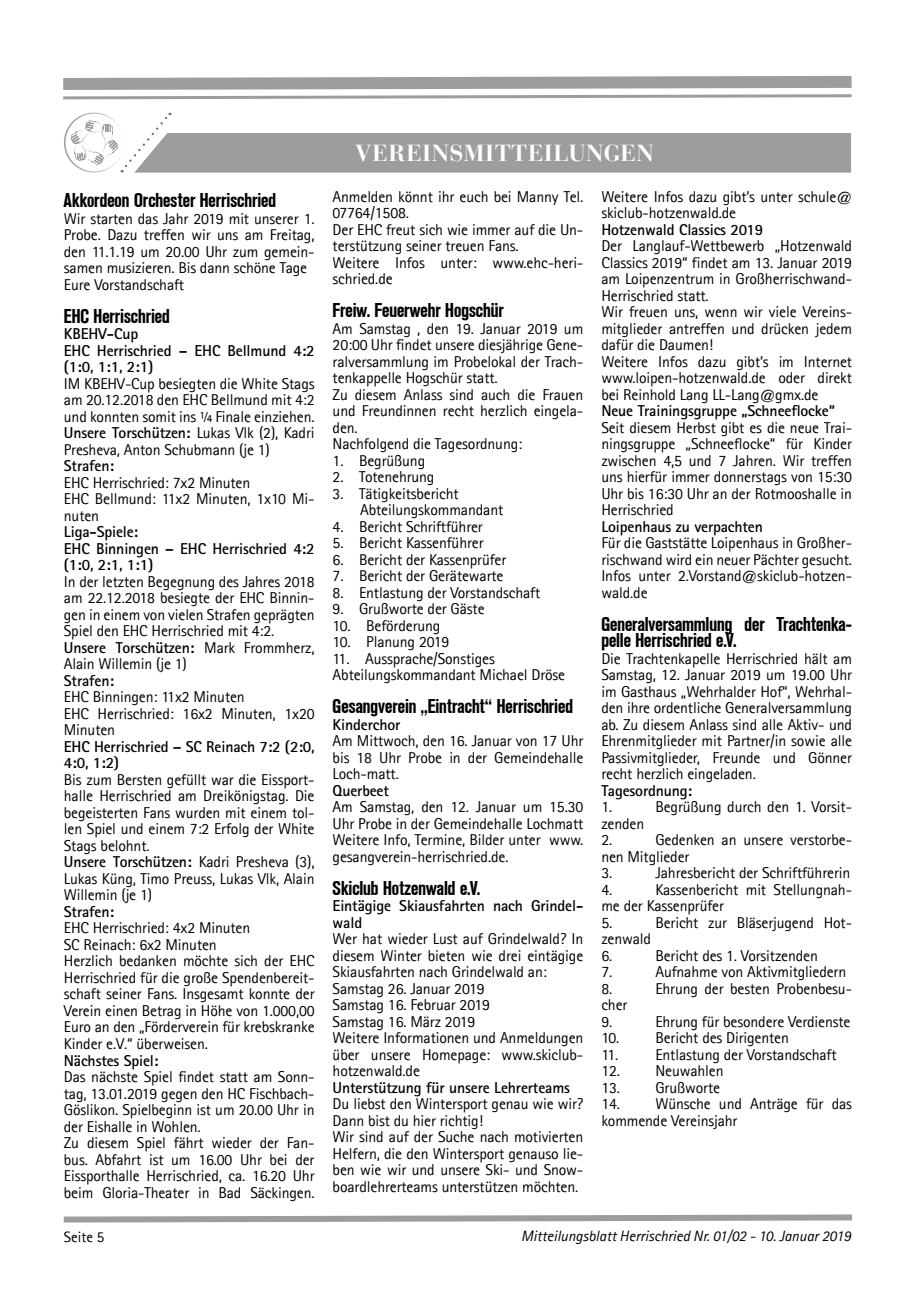
<style>
.page{position:relative;width:915px;height:1297px;background:#fff}
.page>*{position:absolute;margin:0;border:0;box-sizing:border-box;transform-origin:0 0}
.t1{font:700 23.1px "Bauer Bodoni";letter-spacing:.03em;color:#fff}
.t2{font:19.5px/16.5px "Akzelerat Condensed Large Normal";letter-spacing:-.01em;color:#000}
.t3{font:15.75px/16.5px "Agfa Rotis Sans Serif";letter-spacing:-.01em;color:#000}
.t4{font:700 15.75px/16.5px "Agfa Rotis Sans Serif";letter-spacing:-.01em;color:#000}
.t5{font:italic 15px "Agfa Rotis Sans Serif";color:#000}
.t6{font:15px "Agfa Rotis Sans Serif";color:#000}
.s1{font-weight:700}
</style>
<div class="page">
<svg style="left:63px;top:75px;width:789px;height:25px"></svg>
<svg style="left:63px;top:1214px;width:790px;height:9px"></svg>
<svg style="left:64px;top:113px;width:786px;height:60px"></svg>
<p class="t2" style="left:64px;top:192px;width:214px">Akkordeon Orchester Herrischried</p>
<p class="t3" style="left:64px;top:210px;width:252px">Wir starten das Jahr 2019 mit unserer 1.<br>Probe. Dazu treffen wir uns am Freitag, den 11.1.19 um 20.00 Uhr zum gemein&shy;samen musizieren. Bis dann schöne Tage Eure Vorstandschaft</p>
<p class="t2" style="left:64px;top:308px;width:108px">EHC Herrischried</p>
<p class="t4" style="left:64px;top:325px;width:252px">KBEHV-Cup<br>EHC Herrischried – EHC Bellmund 4:2 (1:0, 1:1, 2:1)</p>
<p class="t3" style="left:64px;top:375px;width:252px;text-align:justify">IM KBEHV-Cup besiegten die White Stags am 20.12.2018 den EHC Bellmund mit 4:2 und konnten somit ins ¼ Finale einziehen.<br><span class="s1">Unsere Torschützen:</span> Lukas Vlk (2), Kadri Presheva, Anton Schubmann (je 1)</p>
<p class="t4" style="left:64px;top:457px;width:52px">Strafen:</p>
<p class="t3" style="left:64px;top:474px;width:252px">EHC Herrischried: 7x2 Minuten<br>EHC Bellmund: 11x2 Minuten, 1x10 Mi&shy;nuten</p>
<p class="t4" style="left:64px;top:523px;width:252px">Liga-Spiele:<br>EHC Binningen – EHC Herrischried 4:2 (1:0, 2:1, 1:1)</p>
<p class="t3" style="left:64px;top:573px;width:252px">In der letzten Begegnung des Jahres 2018 am 22.12.2018 besiegte der EHC Binnin&shy;gen in einem von vielen Strafen geprägten Spiel den EHC Herrischried mit 4:2.<br><span class="s1">Unsere Torschützen:</span> Mark Frommherz, Alain Willemin (je 1)</p>
<p class="t4" style="left:64px;top:672px;width:52px">Strafen:</p>
<p class="t3" style="left:64px;top:689px;width:252px">EHC Binningen: 11x2 Minuten<br>EHC Herrischried: 16x2 Minuten, 1x20<br>Minuten</p>
<p class="t4" style="left:64px;top:738px;width:252px">EHC Herrischried – SC Reinach 7:2 (2:0,<br>4:0, 1:2)</p>
<p class="t3" style="left:64px;top:771px;width:252px">Bis zum Bersten gefüllt war die Eissport&shy;halle Herrischried am Dreikönigstag. Die begeisterten Fans wurden mit einem tol&shy;len Spiel und einem 7:2 Erfolg der White Stags belohnt.<br><span class="s1">Unsere Torschützen:</span> Kadri Presheva (3), Lukas Küng, Timo Preuss, Lukas Vlk, Alain Willemin (je 1)</p>
<p class="t4" style="left:64px;top:903px;width:52px">Strafen:</p>
<p class="t3" style="left:64px;top:920px;width:252px">EHC Herrischried: 4x2 Minuten<br>SC Reinach: 6x2 Minuten<br>Herzlich bedanken möchte sich der EHC Herrischried für die große Spendenbereit&shy;schaft seiner Fans. Insgesamt konnte der Verein einen Betrag in Höhe von 1.000,00<br>Euro an den „Förderverein für krebskranke Kinder e.V.“ überweisen.</p>
<p class="t4" style="left:64px;top:1052px;width:96px">Nächstes Spiel:</p>
<p class="t3" style="left:64px;top:1068px;width:252px">Das nächste Spiel findet statt am Sonn&shy;tag, 13.01.2019 gegen den HC Fischbach-Göslikon. Spielbeginn ist um 20.00 Uhr in der Eishalle in Wohlen.<br>Zu diesem Spiel fährt wieder der Fan&shy;bus. Abfahrt ist um 16.00 Uhr bei der Eissporthalle Herrischried, ca. 16.20 Uhr beim Gloria-Theater in Bad Säckingen.</p>
<h1 class="t1" style="left:354px;top:139px;width:300px">VEREINSMITTEILUNGEN</h1>
<p class="t3" style="left:332px;top:188px;width:252px">Anmelden könnt ihr euch bei Manny Tel.<br>07764/1508.<br>Der EHC freut sich wie immer auf die Un&shy;terstützung seiner treuen Fans.<br>Weitere Infos unter: www.ehc-heri&shy;schried.de</p>
<p class="t2" style="left:332px;top:302px;width:173px">Freiw. Feuerwehr Hogschür</p>
<p class="t3" style="left:332px;top:320px;width:252px">Am Samstag , den 19. Januar 2019 um<br>20:00 Uhr findet unsere diesjährige Gene&shy;ralversammlung im Probelokal der Trach&shy;tenkappelle Hogschür statt.<br>Zu diesem Anlass sind auch die Frauen und Freundinnen recht herzlich eingela&shy;den.<br>Nachfolgend die Tagesordnung:</p>
<p class="t3" style="left:332px;top:452px;width:94px">1. Begrüßung</p>
<p class="t3" style="left:332px;top:468px;width:103px">2. Totenehrung</p>
<p class="t3" style="left:360px;top:485px;width:145px;text-indent:-27px">3. Tätigkeitsbericht<br>Abteilungskommandant</p>
<p class="t3" style="left:332px;top:518px;width:152px">4. Bericht Schriftführer</p>
<p class="t3" style="left:332px;top:534px;width:152px">5. Bericht Kassenführer</p>
<p class="t3" style="left:332px;top:551px;width:175px">6. Bericht der Kassenprüfer</p>
<p class="t3" style="left:332px;top:567px;width:172px">7. Bericht der Gerätewarte</p>
<p class="t3" style="left:332px;top:584px;width:209px">8. Entlastung der Vorstandschaft</p>
<p class="t3" style="left:332px;top:600px;width:153px">9. Grußworte der Gäste</p>
<p class="t3" style="left:332px;top:617px;width:109px">10. Beförderung</p>
<p class="t3" style="left:332px;top:633px;width:118px">10. Planung 2019</p>
<p class="t3" style="left:332px;top:650px;width:234px">11. Aussprache/Sonstiges<br>Abteilungskommandant Michael Dröse</p>
<p class="t2" style="left:332px;top:698px;width:242px">Gesangverein „Eintracht“ Herrischried</p>
<p class="t4" style="left:332px;top:716px;width:69px">Kinderchor</p>
<p class="t3" style="left:332px;top:732px;width:252px;text-align:justify">Am Mittwoch, den 16. Januar von 17 Uhr bis 18 Uhr Probe in der Gemeindehalle Loch-matt.</p>
<p class="t4" style="left:332px;top:782px;width:58px">Querbeet</p>
<p class="t3" style="left:332px;top:798px;width:252px;text-align:justify">Am Samstag, den 12. Januar um 15.30<br>Uhr Probe in der Gemeindehalle Lochmatt Weitere Info, Termine, Bilder unter www. gesangverein-herrischried.de.</p>
<p class="t2" style="left:332px;top:879px;width:149px">Skiclub Hotzenwald e.V.</p>
<p class="t4" style="left:332px;top:897px;width:252px">Eintägige Skiausfahrten nach Grindel&shy;wald</p>
<p class="t3" style="left:332px;top:930px;width:252px">Wer hat wieder Lust auf Grindelwald? In diesem Winter bieten wie drei eintägige<br>Skiausfahrten nach Grindelwald an:<br>Samstag 26. Januar 2019<br>Samstag 16. Februar 2019<br>Samstag 16. März 2019<br>Weitere Informationen und Anmeldungen über unsere Homepage: www.skiclub&shy;hotzenwald.de</p>
<p class="t4" style="left:332px;top:1079px;width:239px">Unterstützung für unsere Lehrerteams</p>
<p class="t3" style="left:332px;top:1095px;width:252px">Du liebst den Wintersport genau wie wir?<br>Dann bist du hier richtig!<br>Wir sind auf der Suche nach motivierten Helfern, die den Wintersport genauso lie&shy;ben wie wir und unsere Ski- und Snow&shy;boardlehrerteams unterstützen möchten.</p>
<p class="t3" style="left:601px;top:188px;width:252px">Weitere Infos dazu gibt’s unter schule@ skiclub-hotzenwald.de</p>
<p class="t4" style="left:601px;top:221px;width:163px">Hotzenwald Classics 2019</p>
<p class="t3" style="left:601px;top:237px;width:252px">Der Langlauf-Wettbewerb „Hotzenwald Classics 2019“ findet am 13. Januar 2019 am Loipenzentrum in Großherrischwand-Herrischried statt.<br>Wir freuen uns, wenn wir viele Vereins&shy;mitglieder antreffen und drücken jedem dafür die Daumen!<br>Weitere Infos dazu gibt’s im Internet www.loipen-hotzenwald.de oder direkt bei Reinhold Lang LL-Lang@gmx.de</p>
<p class="t4" style="left:601px;top:402px;width:235px">Neue Trainingsgruppe „Schneeflocke“</p>
<p class="t3" style="left:601px;top:419px;width:252px;text-align:justify">Seit diesem Herbst gibt es die neue Trai&shy;ningsgruppe „Schneeflocke“ für Kinder zwischen 4,5 und 7 Jahren. Wir treffen uns hierfür immer donnerstags von 15:30<br>Uhr bis 16:30 Uhr an der Rotmooshalle in Herrischried</p>
<p class="t4" style="left:601px;top:518px;width:163px">Loipenhaus zu verpachten</p>
<p class="t3" style="left:601px;top:535px;width:252px;text-align:justify">Für die Gaststätte Loipenhaus in Großher&shy;rischwand wird ein neuer Pächter gesucht.<br>Infos unter 2.Vorstand@skiclub-hotzen&shy;wald.de</p>
<p class="t2" style="left:601px;top:615px;width:252px">Generalversammlung der Trachtenka&shy;pelle Herrischried e.V.</p>
<p class="t3" style="left:601px;top:650px;width:252px;text-align:justify">Die Trachtenkapelle Herrischried hält am Samstag, 12. Januar 2019 um 19.00 Uhr im Gasthaus „Wehrhalder Hof“, Wehrhal&shy;den ihre ordentliche Generalversammlung ab. Zu diesem Anlass sind alle Aktiv- und Ehrenmitglieder mit Partner/in sowie alle Passivmitglieder, Freunde und Gönner recht herzlich eingeladen.</p>
<p class="t4" style="left:601px;top:782px;width:92px">Tagesordnung:</p>
<p class="t3" style="left:601px;top:798px;width:12px">1.</p>
<p class="t3" style="left:655px;top:798px;width:198px">Begrüßung durch den 1. Vorsit-</p>
<p class="t3" style="left:601px;top:815px;width:44px">zenden<br>2.</p>
<p class="t3" style="left:601px;top:831px;width:252px;text-indent:54px">Gedenken an unsere verstorbe&shy;nen Mitglieder<br>3.</p>
<p class="t3" style="left:655px;top:864px;width:196px">Jahresbericht der Schriftführerin</p>
<p class="t3" style="left:601px;top:881px;width:252px;text-indent:54px">Kassenbericht mit Stellungnah&shy;me der Kassenprüfer<br>5.</p>
<p class="t3" style="left:601px;top:881px;width:12px">4.</p>
<p class="t3" style="left:655px;top:914px;width:198px">Bericht zur Bläserjugend Hot-</p>
<p class="t3" style="left:601px;top:930px;width:51px">zenwald<br>6.</p>
<p class="t3" style="left:655px;top:947px;width:164px">Bericht des 1. Vorsitzenden</p>
<p class="t3" style="left:601px;top:963px;width:12px">7.</p>
<p class="t3" style="left:655px;top:963px;width:192px">Aufnahme von Aktivmitgliedern</p>
<p class="t3" style="left:601px;top:980px;width:12px">8.</p>
<p class="t3" style="left:655px;top:980px;width:198px">Ehrung der besten Probenbesu-</p>
<p class="t3" style="left:601px;top:996px;width:28px">cher<br>9.</p>
<p class="t3" style="left:655px;top:1013px;width:196px">Ehrung für besondere Verdienste</p>
<p class="t3" style="left:601px;top:1029px;width:189px">10. Bericht des Dirigenten</p>
<p class="t3" style="left:601px;top:1046px;width:237px">11. Entlastung der Vorstandschaft</p>
<p class="t3" style="left:601px;top:1062px;width:124px">12. Neuwahlen</p>
<p class="t3" style="left:601px;top:1079px;width:120px">13. Grußworte</p>
<p class="t3" style="left:601px;top:1095px;width:252px">14. Wünsche und Anträge für das kommende Vereinsjahr</p>
<p class="t6" style="left:64px;top:1228px;width:42px">Seite 5</p>
<p class="t5" style="left:521px;top:1227px;width:331px">Mitteilungsblatt Herrischried Nr. 01/02 - 10. Januar 2019</p>
</div>
